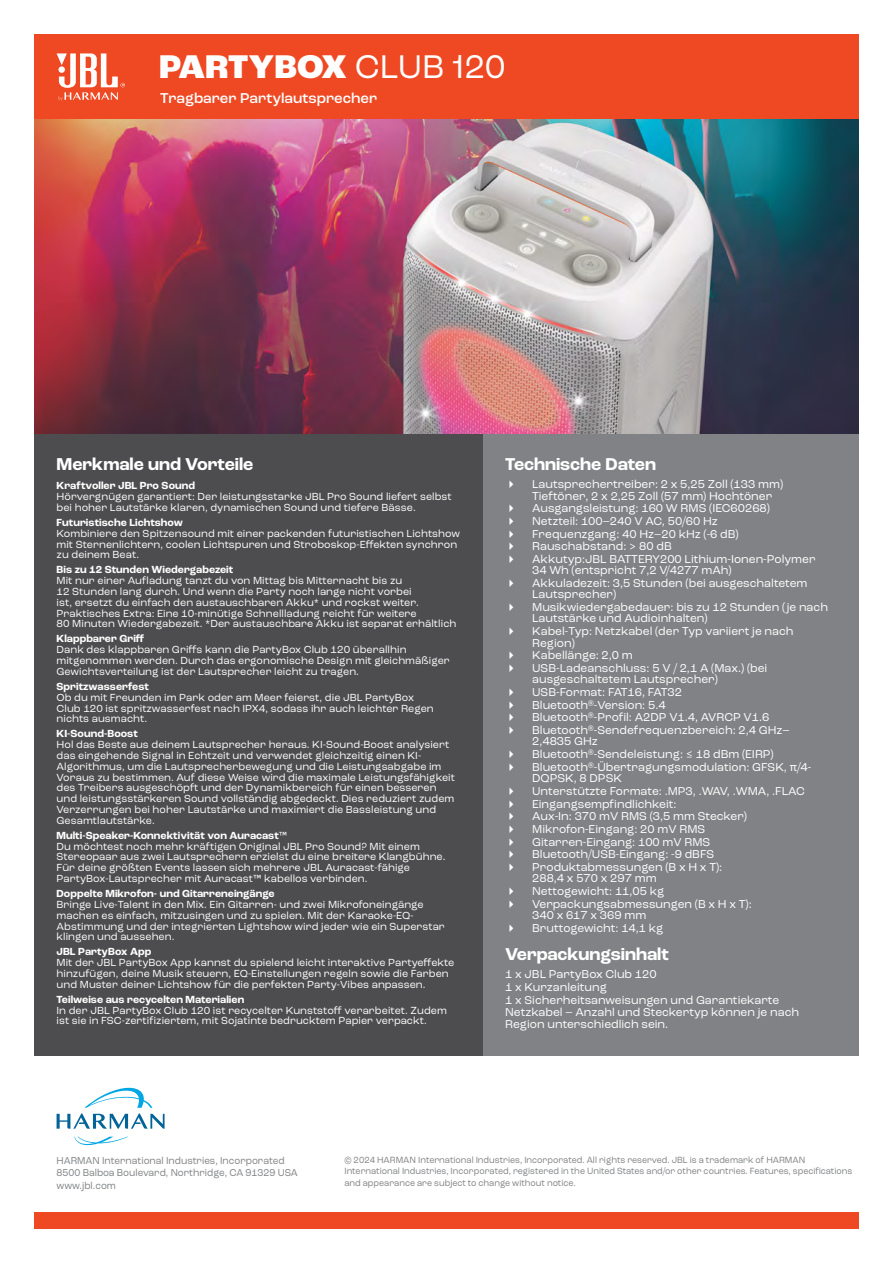
<style>
.page{position:relative;width:893px;height:1263px;background:#fff}
.page>*{position:absolute;margin:0;border:0;box-sizing:border-box;transform-origin:0 0}
.t1{font:800 34.5px "Roc Grotesk";color:#fff}
.t2{font:700 18px "Roc Grotesk";color:#fff}
.t3{font:500 15px "Roc Grotesk";color:#fff}
.t4{font:12px/12.6px "Roc Grotesk";color:#fff}
.t5{font:10.8px/10.8px "Roc Grotesk";letter-spacing:.005em;color:#fff}
.t6{font:700 10.8px "Roc Grotesk";letter-spacing:.005em;color:#fff}
.t7{font:10.5px/12.6px "Roc Grotesk";color:#808285;scale:.94 1}
.t8{font:9.45px/11.4px "Roc Grotesk";color:#808285;scale:.94 1}
.s1{font-weight:400}
</style>
<div class="page">
<div style="left:34px;top:1213px;width:825px;height:16px;background:#ef4923"></div>
<svg style="left:74px;top:1137px;width:54px;height:8px"></svg>
<svg style="left:57px;top:1087px;width:108px;height:42px"></svg>
<div style="left:34px;top:34px;width:825px;height:85px;background:#ef4923"></div>
<svg style="left:57px;top:53px;width:68px;height:48px"></svg>
<div style="left:483px;top:434px;width:376px;height:621px;background:#808285"></div>
<div style="left:34px;top:434px;width:449px;height:621px;background:#4d4d4f"></div>
<img style="left:34px;top:120px;width:825px;height:314px">
<h1 class="t1" style="left:159px;top:45px;width:348px">PARTYBOX <span class="s1">CLUB 120</span></h1>
<h3 class="t3" style="left:160px;top:89px;width:218px">Tragbarer Partylautsprecher</h3>
<h2 class="t2" style="left:57px;top:453px;width:198px">Merkmale und Vorteile</h2>
<p class="t6" style="left:57px;top:479px;width:140px">Kraftvoller JBL Pro Sound</p>
<p class="t5" style="left:57px;top:491px;width:397px">Hörvergnügen garantiert: Der leistungsstarke JBL Pro Sound liefert selbst bei hoher Lautstärke klaren, dynamischen Sound und tiefere Bässe.</p>
<p class="t6" style="left:57px;top:516px;width:128px">Futuristische Lichtshow</p>
<p class="t5" style="left:57px;top:528px;width:405px">Kombiniere den Spitzensound mit einer packenden futuristischen Lichtshow mit Sternenlichtern, coolen Lichtspuren und Stroboskop-Effekten synchron zu deinem Beat.</p>
<p class="t6" style="left:57px;top:563px;width:178px">Bis zu 12 Stunden Wiedergabezeit</p>
<p class="t5" style="left:57px;top:575px;width:401px">Mit nur einer Aufladung tanzt du von Mittag bis Mitternacht bis zu<br>12 Stunden lang durch. Und wenn die Party noch lange nicht vorbei<br>ist, ersetzt du einfach den austauschbaren Akku* und rockst weiter.<br>Praktisches Extra: Eine 10-minütige Schnellladung reicht für weitere<br>80 Minuten Wiedergabezeit. *Der austauschbare Akku ist separat erhältlich</p>
<p class="t6" style="left:57px;top:632px;width:89px">Klappbarer Griff</p>
<p class="t5" style="left:57px;top:644px;width:395px">Dank des klappbaren Griffs kann die PartyBox Club 120 überallhin mitgenommen werden. Durch das ergonomische Design mit gleichmäßiger<br>Gewichtsverteilung ist der Lautsprecher leicht zu tragen.</p>
<p class="t6" style="left:57px;top:680px;width:94px">Spritzwasserfest</p>
<p class="t5" style="left:57px;top:692px;width:379px">Ob du mit Freunden im Park oder am Meer feierst, die JBL PartyBox<br>Club 120 ist spritzwasserfest nach IPX4, sodass ihr auch leichter Regen nichts ausmacht.</p>
<p class="t6" style="left:57px;top:727px;width:83px">KI-Sound-Boost</p>
<p class="t5" style="left:57px;top:739px;width:400px">Hol das Beste aus deinem Lautsprecher heraus. KI-Sound-Boost analysiert das eingehende Signal in Echtzeit und verwendet gleichzeitig einen KI-Algorithmus, um die Lautsprecherbewegung und die Leistungsabgabe im Voraus zu bestimmen. Auf diese Weise wird die maximale Leistungsfähigkeit des Treibers ausgeschöpft und der Dynamikbereich für einen besseren und leistungsstärkeren Sound vollständig abgedeckt. Dies reduziert zudem Verzerrungen bei hoher Lautstärke und maximiert die Bassleistung und Gesamtlautstärke.</p>
<p class="t6" style="left:57px;top:828px;width:232px">Multi-Speaker-Konnektivität von Auracast™</p>
<p class="t5" style="left:57px;top:841px;width:390px">Du möchtest noch mehr kräftigen Original JBL Pro Sound? Mit einem Stereopaar aus zwei Lautsprechern erzielst du eine breitere Klangbühne.<br>Für deine größten Events lassen sich mehrere JBL Auracast-fähige PartyBox-Lautsprecher mit Auracast™ kabellos verbinden.</p>
<p class="t6" style="left:57px;top:887px;width:220px">Doppelte Mikrofon- und Gitarreneingänge</p>
<p class="t5" style="left:57px;top:899px;width:390px">Bringe Live-Talent in den Mix. Ein Gitarren- und zwei Mikrofoneingänge machen es einfach, mitzusingen und zu spielen. Mit der Karaoke-EQ-Abstimmung und der integrierten Lightshow wird jeder wie ein Superstar klingen und aussehen.</p>
<p class="t6" style="left:57px;top:945px;width:96px">JBL PartyBox App</p>
<p class="t5" style="left:57px;top:957px;width:399px">Mit der JBL PartyBox App kannst du spielend leicht interaktive Partyeffekte hinzufügen, deine Musik steuern, EQ-Einstellungen regeln sowie die Farben und Muster deiner Lichtshow für die perfekten Party-Vibes anpassen.</p>
<p class="t6" style="left:57px;top:992px;width:189px">Teilweise aus recycelten Materialien</p>
<p class="t5" style="left:57px;top:1005px;width:392px">In der JBL PartyBox Club 120 ist recycelter Kunststoff verarbeitet. Zudem ist sie in FSC-zertifiziertem, mit Sojatinte bedrucktem Papier verpackt.</p>
<h2 class="t2" style="left:505px;top:453px;width:152px">Technische Daten</h2>
<p class="t4" style="left:532px;top:478px;width:252px;line-height:11.4px">Lautsprechertreiber: 2 x 5,25 Zoll (133 mm)<br>Tieftöner, 2 x 2,25 Zoll (57 mm) Hochtöner</p>
<p class="t4" style="left:532px;top:502px;width:285px">Ausgangsleistung: 160 W RMS (IEC60268)<br>Netzteil: 100–240 V AC, 50/60 Hz<br>Frequenzgang: 40 Hz–20 kHz (-6 dB)<br>Rauschabstand: &gt; 80 dB<br>Akkutyp:JBL BATTERY200 Lithium-Ionen-Polymer</p>
<p class="t4" style="left:532px;top:564px;width:277px">34 Wh (entspricht 7,2 V/4277 mAh)<br>Akkuladezeit: 3,5 Stunden (bei ausgeschaltetem</p>
<p class="t4" style="left:532px;top:588px;width:297px">Lautsprecher)<br>Musikwiedergabedauer: bis zu 12 Stunden ( je nach</p>
<p class="t4" style="left:532px;top:612px;width:263px">Lautstärke und Audioinhalten)<br>Kabel-Typ: Netzkabel (der Typ variiert je nach</p>
<p class="t4" style="left:532px;top:636px;width:237px">Region)<br>Kabellänge: 2,0 m<br>USB-Ladeanschluss: 5 V / 2,1 A (Max.) (bei</p>
<p class="t4" style="left:532px;top:673px;width:259px">ausgeschaltetem Lautsprecher)<br>USB-Format: FAT16, FAT32<br>Bluetooth<sup>®</sup>-Version: 5.4<br>Bluetooth<sup>®</sup>-Profil: A2DP V1.4, AVRCP V1.6<br>Bluetooth<sup>®</sup>-Sendefrequenzbereich: 2,4 GHz–</p>
<p class="t4" style="left:532px;top:735px;width:281px">2,4835 GHz<br>Bluetooth<sup>®</sup>-Sendeleistung: ≤ 18 dBm (EIRP)<br>Bluetooth<sup>®</sup>-Übertragungsmodulation: GFSK, π/4-</p>
<p class="t4" style="left:532px;top:772px;width:274px">DQPSK, 8 DPSK<br>Unterstützte Formate: .MP3, .WAV, .WMA, .FLAC<br>Eingangsempfindlichkeit:<br>Aux-In: 370 mV RMS (3,5 mm Stecker)<br>Mikrofon-Eingang: 20 mV RMS<br>Gitarren-Eingang: 100 mV RMS<br>Bluetooth/USB-Eingang: -9 dBFS<br>Produktabmessungen (B x H x T):</p>
<p class="t4" style="left:532px;top:872px;width:221px">288,4 x 570 x 297 mm<br>Nettogewicht: 11,05 kg<br>Verpackungsabmessungen (B x H x T):</p>
<p class="t4" style="left:532px;top:909px;width:133px">340 x 617 x 369 mm<br>Bruttogewicht: 14,1 kg</p>
<h2 class="t2" style="left:505px;top:943px;width:165px">Verpackungsinhalt</h2>
<p class="t4" style="left:505px;top:968px;width:295px">1 x JBL PartyBox Club 120<br>1 x Kurzanleitung<br>1 x Sicherheitsanweisungen und Garantiekarte Netzkabel – Anzahl und Steckertyp können je nach</p>
<p class="t4" style="left:505px;top:1017px;width:165px">Region unterschiedlich sein.</p>
<p class="t7" style="left:57px;top:1154px;width:258px">HARMAN International Industries, Incorporated<br>8500 Balboa Boulevard, Northridge, CA 91329 USA www.jbl.com</p>
<p class="t8" style="left:344px;top:1154px;width:542px">© 2024 HARMAN International Industries, Incorporated. All rights reserved. JBL is a trademark of HARMAN<br>International Industries, Incorporated, registered in the United States and/or other countries. Features, specifications and appearance are subject to change without notice.</p>
</div>
